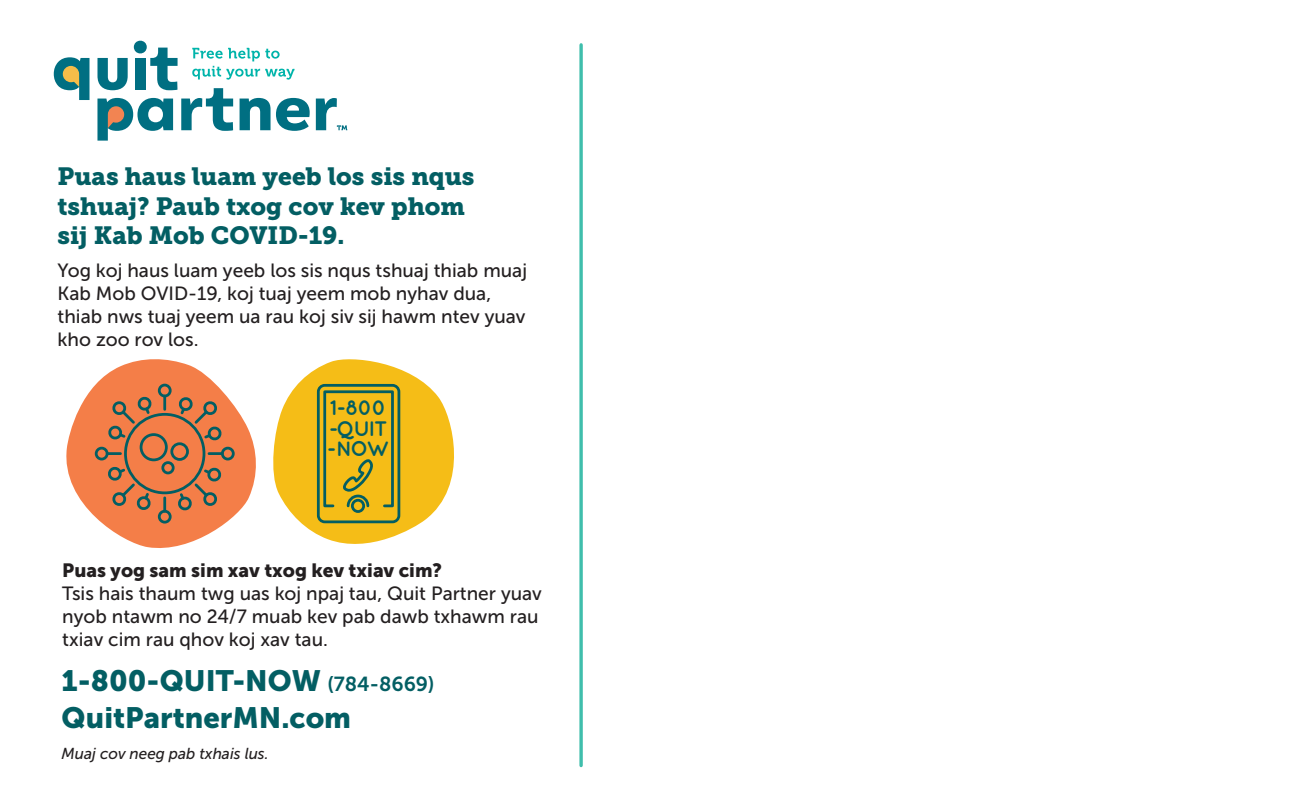
<style>
.page{position:relative;width:1296px;height:810px;background:#fff}
.page>*{position:absolute;margin:0;border:0;box-sizing:border-box;transform-origin:0 0}
.t1{font:29.25px/37.4px "Museo Sans 900";color:#035e63}
.t2{font:24.75px/29.7px "Museo Slab 900";color:#035e63}
.t3{font:700 20.93px/20.5px "Quicksand";letter-spacing:-.04em;color:#035e63}
.t4{font:19.12px/22.9px "Museo Sans 500";color:#231f20}
.t5{font:19.12px "Museo Sans 900";color:#231f20}
.t6{font:italic 15.75px "Museo Sans 500";color:#231f20}
.s1{font-family:"Museo Sans 700";font-size:20.25px}
</style>
<div class="page">
<svg style="left:579px;top:45px;width:4px;height:721px"></svg>
<svg style="left:54px;top:57px;width:36px;height:43px"></svg>
<svg style="left:97px;top:40px;width:213px;height:101px"></svg>
<svg style="left:316px;top:98px;width:31px;height:32px"></svg>
<svg style="left:273px;top:359px;width:181px;height:185px"></svg>
<svg style="left:66px;top:359px;width:190px;height:189px"></svg>
<div style="left:140px;top:433px;width:28px;height:28px;border:3px solid #035e63;border-radius:50%"></div>
<div style="left:161px;top:461px;width:14px;height:13px;border:3px solid #035e63;border-radius:50%"></div>
<div style="left:170px;top:442px;width:19px;height:19px;border:3px solid #035e63;border-radius:50%"></div>
<p class="t2" style="left:58px;top:162px;width:419px">Puas haus luam yeeb los sis nqus tshuaj? Paub txog cov kev phom sij Kab Mob COVID-19.</p>
<p class="t4" style="left:58px;top:259px;width:471px">Yog koj haus luam yeeb los sis nqus tshuaj thiab muaj Kab Mob OVID-19, koj tuaj yeem mob nyhav dua, thiab nws tuaj yeem ua rau koj siv sij hawm ntev yuav kho zoo rov los.</p>
<p class="t3" style="left:327px;top:397px;width:64px">1-800 -QUIT -NOW</p>
<p class="t5" style="left:62px;top:559px;width:381px">Puas yog sam sim xav txog kev txiav cim?</p>
<p class="t4" style="left:62px;top:582px;width:481px">Tsis hais thaum twg uas koj npaj tau, Quit Partner yuav nyob ntawm no 24/7 muab kev pab dawb txhawm rau txiav cim rau qhov koj xav tau.</p>
<h1 class="t1" style="left:62px;top:662px;width:374px">1-800-QUIT-NOW <span class="s1">(784-8669)<br></span>QuitPartnerMN.com</h1>
<p class="t6" style="left:62px;top:745px;width:208px">Muaj cov neeg pab txhais lus.</p>
</div>
